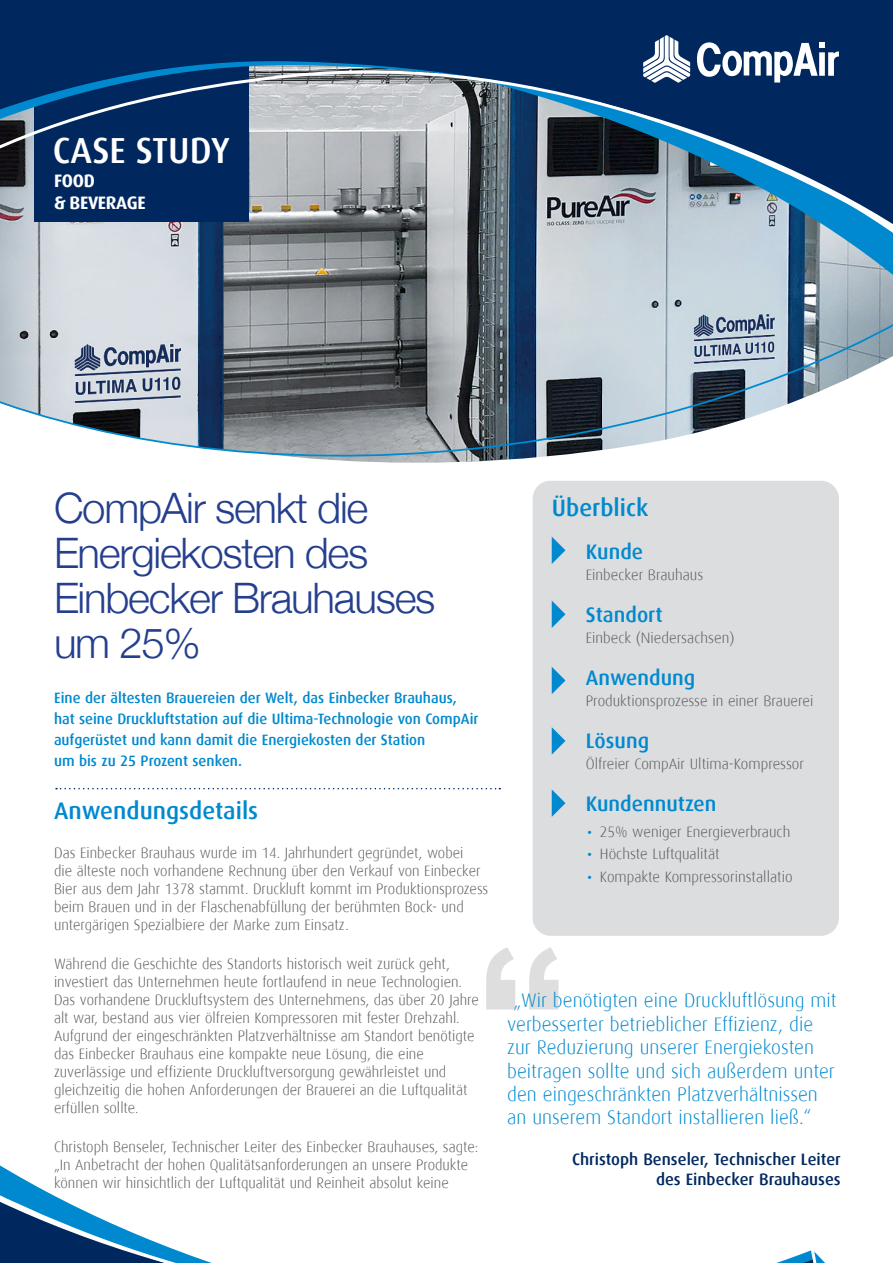
<style>
.page{position:relative;width:893px;height:1263px;background:#fff}
.page>*{position:absolute;margin:0;border:0;box-sizing:border-box;transform-origin:0 0}
.t1{font:300 42px/45px "Helvetica Neue";letter-spacing:-.03em;color:#253f8e}
.t2{font:500 36.15px "Dax";color:#fff}
.t3{font:500 24px "Dax";color:#0089cf}
.t4{font:500 21px "Dax";color:#0089cf}
.t5{font:300 19.5px/23.4px "Dax";color:#0089cf}
.t6{font:700 18px/21.6px "Dax";letter-spacing:-.015em;color:#fff}
.t7{font:500 16.5px/19.8px "Dax";color:#00285f;text-align:right}
.t8{font:300 15px/18px "Dax";color:#57585a}
.t9{font:500 15px/21px "Dax";color:#0089cf}
.s1{font-family:"Caviar Dreams";font-weight:400;font-size:21px;color:#0089cf}
</style>
<div class="page">
<svg style="left:0;top:289px;width:893px;height:203px"></svg>
<svg style="left:0;top:263px;width:893px;height:26px;background:#a0aab3"></svg>
<svg style="left:0;top:0;width:893px;height:263px;background:#466384"></svg>
<svg style="left:697px;top:42px;width:142px;height:41px"></svg>
<svg style="left:643px;top:35px;width:47px;height:48px"></svg>
<svg style="left:0;top:1165px;width:825px;height:98px"></svg>
<div style="left:533px;top:481px;width:306px;height:455px;background:#dcdddf;border-radius:18px"></div>
<svg style="left:552px;top:537px;width:13px;height:27px"></svg>
<svg style="left:552px;top:601px;width:13px;height:27px"></svg>
<svg style="left:552px;top:667px;width:13px;height:27px"></svg>
<svg style="left:552px;top:727px;width:13px;height:28px"></svg>
<svg style="left:56px;top:788px;width:444px;height:1px"></svg>
<svg style="left:552px;top:789px;width:13px;height:28px"></svg>
<svg style="left:486px;top:947px;width:72px;height:62px"></svg>
<p class="t2" style="left:53px;top:131px;width:178px">CASE STUDY</p>
<p class="t6" style="left:54px;top:170px;width:93px">FOOD<br>&amp; BEVERAGE</p>
<p class="t1" style="left:54px;top:482px;width:383px">CompAir senkt die<br>Energiekosten des<br>Einbecker Brauhauses um 25%</p>
<p class="t9" style="left:54px;top:687px;width:426px">Eine der ältesten Brauereien der Welt, das Einbecker Brauhaus, hat seine Druckluftstation auf die Ultima-Technologie von CompAir aufgerüstet und kann damit die Energiekosten der Station<br>um bis zu 25 Prozent senken.</p>
<p class="t3" style="left:54px;top:797px;width:206px">Anwendungsdetails</p>
<p class="t8" style="left:54px;top:844px;width:436px">Das Einbecker Brauhaus wurde im 14. Jahrhundert gegründet, wobei<br>die älteste noch vorhandene Rechnung über den Verkauf von Einbecker Bier aus dem Jahr 1378 stammt. Druckluft kommt im Produktionsprozess beim Brauen und in der Flaschenabfüllung der berühmten Bock- und untergärigen Spezialbiere der Marke zum Einsatz.</p>
<p class="t8" style="left:54px;top:955px;width:426px">Während die Geschichte des Standorts historisch weit zurück geht, investiert das Unternehmen heute fortlaufend in neue Technologien.<br>Das vorhandene Druckluftsystem des Unternehmens, das über 20 Jahre alt war, bestand aus vier ölfreien Kompressoren mit fester Drehzahl.<br>Aufgrund der eingeschränkten Platzverhältnisse am Standort benötigte das Einbecker Brauhaus eine kompakte neue Lösung, die eine zuverlässige und effiziente Druckluftversorgung gewährleistet und gleichzeitig die hohen Anforderungen der Brauerei an die Luftqualität erfüllen sollte.</p>
<p class="t8" style="left:54px;top:1138px;width:426px">Christoph Benseler, Technischer Leiter des Einbecker Brauhauses, sagte: „In Anbetracht der hohen Qualitätsanforderungen an unsere Produkte können wir hinsichtlich der Luftqualität und Reinheit absolut keine</p>
<p class="t3" style="left:552px;top:494px;width:98px">Überblick</p>
<p class="t4" style="left:586px;top:539px;width:59px">Kunde</p>
<p class="t8" style="left:586px;top:565px;width:119px">Einbecker Brauhaus</p>
<p class="t4" style="left:586px;top:603px;width:78px">Standort</p>
<p class="t8" style="left:586px;top:629px;width:150px">Einbeck (Niedersachsen)</p>
<p class="t4" style="left:586px;top:666px;width:111px">Anwendung</p>
<p class="t8" style="left:586px;top:692px;width:229px">Produktionsprozesse in einer Brauerei</p>
<p class="t4" style="left:586px;top:729px;width:65px">Lösung</p>
<p class="t8" style="left:586px;top:755px;width:220px">Ölfreier CompAir Ultima-Kompressor</p>
<p class="t4" style="left:586px;top:792px;width:132px">Kundennutzen</p>
<p class="t8" style="left:586px;top:822px;width:206px"><span class="s1">•</span> 25% weniger Energieverbrauch</p>
<p class="t8" style="left:586px;top:845px;width:135px"><span class="s1">•</span> Höchste Luftqualität</p>
<p class="t8" style="left:586px;top:868px;width:208px"><span class="s1">•</span> Kompakte Kompressorinstallatio</p>
<p class="t5" style="left:507px;top:989px;width:331px;text-indent:6px">„Wir benötigten eine Druckluftlösung mit verbesserter betrieblicher Effizienz, die zur Reduzierung unserer Energiekosten beitragen sollte und sich außerdem unter den eingeschränkten Platzverhältnissen an unserem Standort installieren ließ.“</p>
<p class="t7" style="left:572px;top:1149px;width:270px">Christoph Benseler, Technischer Leiter des Einbecker Brauhauses</p>
</div>
